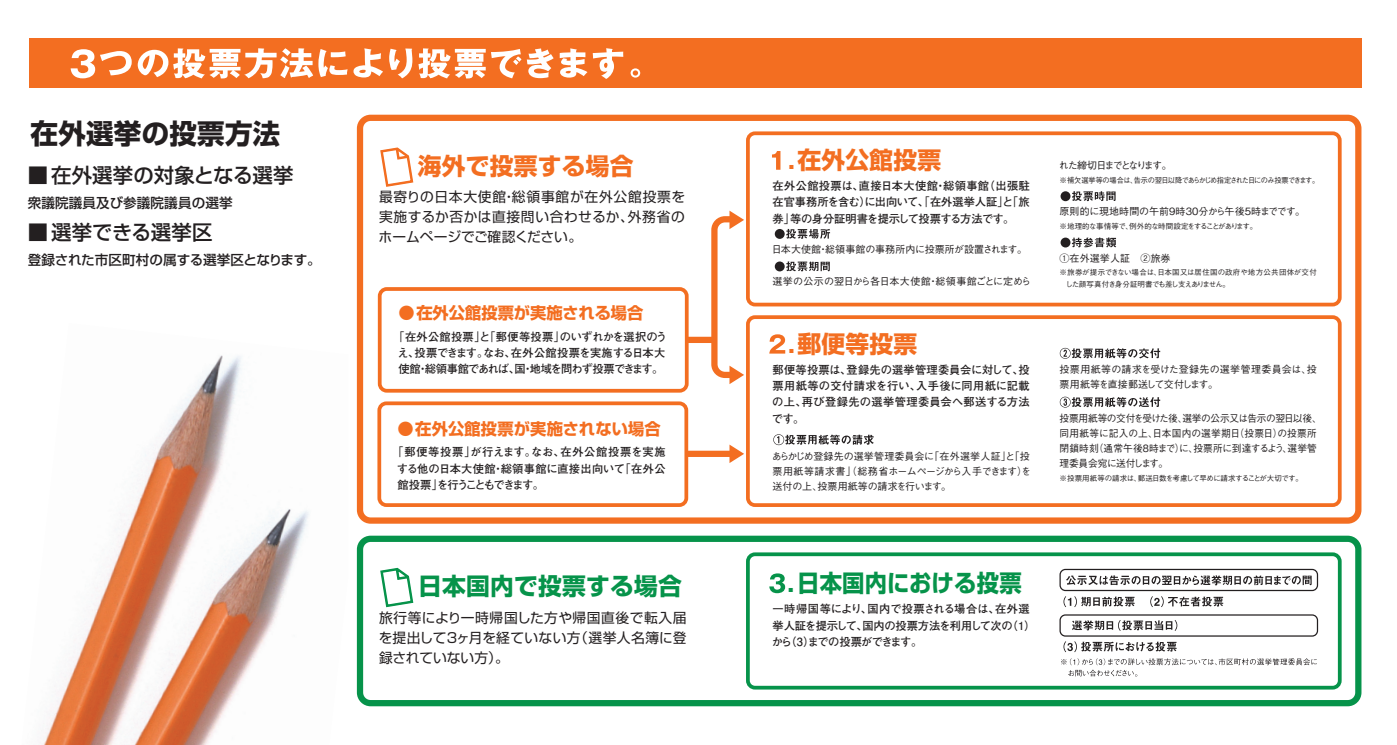
<style>
.page{position:relative;width:1397px;height:745px;background:#fff}
.page>*{position:absolute;margin:0;border:0;box-sizing:border-box;transform-origin:0 0}
.t1{font:700 27.5px "Shin Go Pro";letter-spacing:.01em;color:#231f20}
.t2{font:700 23.75px "Shin Go Pro";letter-spacing:.01em;color:#f36e21}
.t3{font:700 23.75px "Shin Go Pro";letter-spacing:.01em;color:#06934a}
.t4{font:500 20.38px "Shin Go Pro";letter-spacing:.01em;color:#231f20}
.t5{font:700 16.25px "Shin Go Pro";color:#f36e21}
.t6{font:13.75px/20px "Shin Go Pro";letter-spacing:.025em;color:#231f20;text-align:justify}
.t7{font:500 13.5px "Shin Go Pro";letter-spacing:-.01em;color:#231f20}
.t8{font:500 13.5px "Shin Go Pro";letter-spacing:.01em;color:#231f20}
.t9{font:700 11.25px/16.2px "Futo Go B101 Pro";letter-spacing:-.01em;color:#231f20;text-align:justify}
.t10{font:500 10px/15px "Gothic BBB Pro";letter-spacing:-.005em;color:#231f20}
.t11{font:500 10px "Gothic BBB Pro";letter-spacing:-.185em;color:#231f20}
.t12{font:500 7.5px/11.2px "Gothic BBB Pro";letter-spacing:-.005em;color:#231f20}
.t13{font:500 7.5px "Gothic BBB Pro";letter-spacing:-.08em;color:#231f20}
.t14{font:500 7.5px "Gothic BBB Pro";letter-spacing:-.05em;color:#231f20}
.t15{font:500 7.5px "Gothic BBB Pro";letter-spacing:-.075em;color:#231f20}
</style>
<div class="page">
<img style="left:40px;top:355px;width:269px;height:389px">
<div style="left:29px;top:38px;width:1332px;height:50px;background:#f36e21"></div>
<div style="left:357px;top:115px;width:1004px;height:408px;border:6px solid #f36e21;border-radius:11px"></div>
<div style="left:746px;top:315px;width:595px;height:191px;border:4px solid #f36e21;border-radius:7px"></div>
<div style="left:357px;top:535px;width:1004px;height:170px;border:6px solid #06934a;border-radius:11px"></div>
<div style="left:746px;top:552px;width:595px;height:137px;border:4px solid #06934a;border-radius:7px"></div>
<div style="left:746px;top:131px;width:595px;height:175px;border:4px solid #f36e21;border-radius:7px"></div>
<div style="left:378px;top:287px;width:310px;height:105px;border:4px solid #f36e21;border-radius:7px"></div>
<div style="left:377px;top:401px;width:311px;height:105px;border:4px solid #f36e21;border-radius:7px"></div>
<svg style="left:380px;top:147px;width:34px;height:40px"></svg>
<svg style="left:380px;top:567px;width:34px;height:40px"></svg>
<svg style="left:729px;top:444px;width:15px;height:19px"></svg>
<svg style="left:711px;top:210px;width:33px;height:174px"></svg>
<div style="left:686px;top:450px;width:47px;height:6px;background:#f36e21"></div>
<div style="left:687px;top:336px;width:26px;height:7px;background:#f36e21"></div>
<svg style="left:71px;top:49px;width:61px;height:29px"></svg>
<svg style="left:138px;top:48px;width:209px;height:31px"></svg>
<svg style="left:353px;top:48px;width:30px;height:29px"></svg>
<svg style="left:389px;top:48px;width:23px;height:30px"></svg>
<svg style="left:418px;top:48px;width:67px;height:31px"></svg>
<svg style="left:491px;top:48px;width:62px;height:30px"></svg>
<svg style="left:559px;top:48px;width:64px;height:31px"></svg>
<svg style="left:630px;top:68px;width:10px;height:10px"></svg>
<svg style="left:769px;top:334px;width:16px;height:19px"></svg>
<svg style="left:769px;top:573px;width:16px;height:19px"></svg>
<svg style="left:772px;top:151px;width:8px;height:19px"></svg>
<div style="left:1060px;top:191px;width:10px;height:10px;background:#231f20;border-radius:50%"></div>
<svg style="left:1072px;top:191px;width:43px;height:10px"></svg>
<div style="left:1060px;top:237px;width:10px;height:10px;background:#231f20;border-radius:50%"></div>
<svg style="left:1071px;top:237px;width:45px;height:10px"></svg>
<div style="left:774px;top:229px;width:10px;height:10px;background:#231f20;border-radius:50%"></div>
<svg style="left:786px;top:229px;width:44px;height:9px"></svg>
<div style="left:774px;top:261px;width:10px;height:10px;background:#231f20;border-radius:50%"></div>
<svg style="left:786px;top:261px;width:43px;height:10px"></svg>
<svg style="left:773px;top:434px;width:100px;height:11px"></svg>
<svg style="left:1059px;top:347px;width:100px;height:11px"></svg>
<svg style="left:1059px;top:396px;width:100px;height:11px"></svg>
<svg style="left:1066px;top:575px;width:245px;height:10px"></svg>
<svg style="left:1063px;top:596px;width:71px;height:10px"></svg>
<svg style="left:1150px;top:596px;width:72px;height:10px"></svg>
<svg style="left:1072px;top:620px;width:105px;height:10px"></svg>
<svg style="left:1063px;top:641px;width:113px;height:10px"></svg>
<svg style="left:1061px;top:658px;width:255px;height:18px"></svg>
<div style="left:1059px;top:614px;width:258px;height:22px;border:1px solid #231f20;border-radius:5px"></div>
<div style="left:1059px;top:568px;width:258px;height:22px;border:1px solid #231f20;border-radius:5px"></div>
<h1 class="t1" style="left:31px;top:111px;width:251px">在外選挙の投票方法</h1>
<h3 class="t4" style="left:28px;top:158px;width:267px">■在外選挙の対象となる選挙</h3>
<p class="t8" style="left:28px;top:191px;width:206px">衆議院議員及び参議院議員の選挙</p>
<h3 class="t4" style="left:28px;top:215px;width:186px">■選挙できる選挙区</h3>
<p class="t7" style="left:28px;top:248px;width:294px">登録された市区町村の属する選挙区となります。</p>
<h2 class="t2" style="left:418px;top:147px;width:217px">海外で投票する場合</h2>
<p class="t6" style="left:378px;top:185px;width:308px">最寄りの日本大使館・総領事館が在外公館投票を実施するか否かは直接問い合わせるか、外務省のホームページでご確認ください。</p>
<h3 class="t5" style="left:398px;top:300px;width:246px">●在外公館投票が実施される場合</h3>
<p class="t9" style="left:393px;top:326px;width:275px;text-align:center">「在外公館投票」と「郵便等投票」のいずれかを選択のうえ、投票できます。なお、在外公館投票を実施する日本大使館・総領事館であれば、国・地域を問わず投票できます。</p>
<h3 class="t5" style="left:397px;top:415px;width:265px">●在外公館投票が実施されない場合</h3>
<p class="t9" style="left:397px;top:442px;width:270px;text-indent:-5px">「郵便等投票」が行えます。なお、在外公館投票を実施する他の日本大使館・総領事館に直接出向いて「在外公館投票」を行うこともできます。</p>
<h2 class="t3" style="left:418px;top:567px;width:265px">日本国内で投票する場合</h2>
<p class="t6" style="left:378px;top:605px;width:309px">旅行等により一時帰国した方や帰国直後で転入届を提出して3ヶ月を経ていない方（選挙人名簿に登録されていない方）。</p>
<h2 class="t2" style="left:787px;top:141px;width:155px">.在外公館投票</h2>
<p class="t9" style="left:772px;top:176px;width:259px">在外公館投票は、直接日本大使館・総領事館（出張駐在官事務所を含む）に出向いて、「在外選挙人証」と「旅券」等の身分証明書を提示して投票する方法です。</p>
<p class="t10" style="left:771px;top:240px;width:257px">日本大使館・総領事館の事務所内に投票所が設置されます。</p>
<p class="t10" style="left:772px;top:272px;width:260px">選挙の公示の翌日から各日本大使館・総領事館ごとに定めら</p>
<h2 class="t2" style="left:787px;top:324px;width:131px">.郵便等投票</h2>
<p class="t9" style="left:771px;top:360px;width:259px">郵便等投票は、登録先の選挙管理委員会に対して、投票用紙等の交付請求を行い、入手後に同用紙に記載の上、再び登録先の選挙管理委員会へ郵送する方法です。</p>
<p class="t10" style="left:771px;top:447px;width:261px;text-align:justify">あらかじめ登録先の選挙管理委員会に「在外選挙人証」と「投票用紙等請求書」（総務省ホームページから入手できます）を送付の上、投票用紙等の請求を行います。</p>
<p class="t11" style="left:1058px;top:157px;width:114px">れた締切日までとなります。</p>
<p class="t13" style="left:1059px;top:174px;width:261px">※補欠選挙等の場合は、告示の翌日以降であらかじめ指定された日にのみ投票できます。</p>
<p class="t10" style="left:1059px;top:202px;width:247px">原則的に現地時間の午前9時30分から午後5時までです。</p>
<p class="t15" style="left:1059px;top:220px;width:199px">※地理的な事情等で、例外的な時間設定をすることがあります。</p>
<p class="t10" style="left:1059px;top:249px;width:112px">①在外選挙人証　②旅券</p>
<p class="t12" style="left:1059px;top:266px;width:259px">※旅券が提示できない場合は、日本国又は居住国の政府や地方公共団体が交付　した顔写真付き身分証明書でも差し支えありません。</p>
<p class="t10" style="left:1059px;top:360px;width:259px">投票用紙等の請求を受けた登録先の選挙管理委員会は、投票用紙等を直接郵送して交付します。</p>
<p class="t10" style="left:1059px;top:409px;width:264px">投票用紙等の交付を受けた後、選挙の公示又は告示の翌日以後、同用紙等に記入の上、日本国内の選挙期日（投票日）の投票所閉鎖時刻（通常午後8時まで）に、投票所に到達するよう、選挙管理委員会宛に送付します。</p>
<p class="t14" style="left:1059px;top:471px;width:245px">※投票用紙等の請求は、郵送日数を考慮して早めに請求することが大切です。</p>
<h2 class="t3" style="left:787px;top:563px;width:236px">.日本国内における投票</h2>
<p class="t9" style="left:771px;top:599px;width:265px;text-align:left">一時帰国等により、国内で投票される場合は、在外選挙人証を提示して、国内の投票方法を利用して次の（1）から（3）までの投票ができます。</p>
</div>
